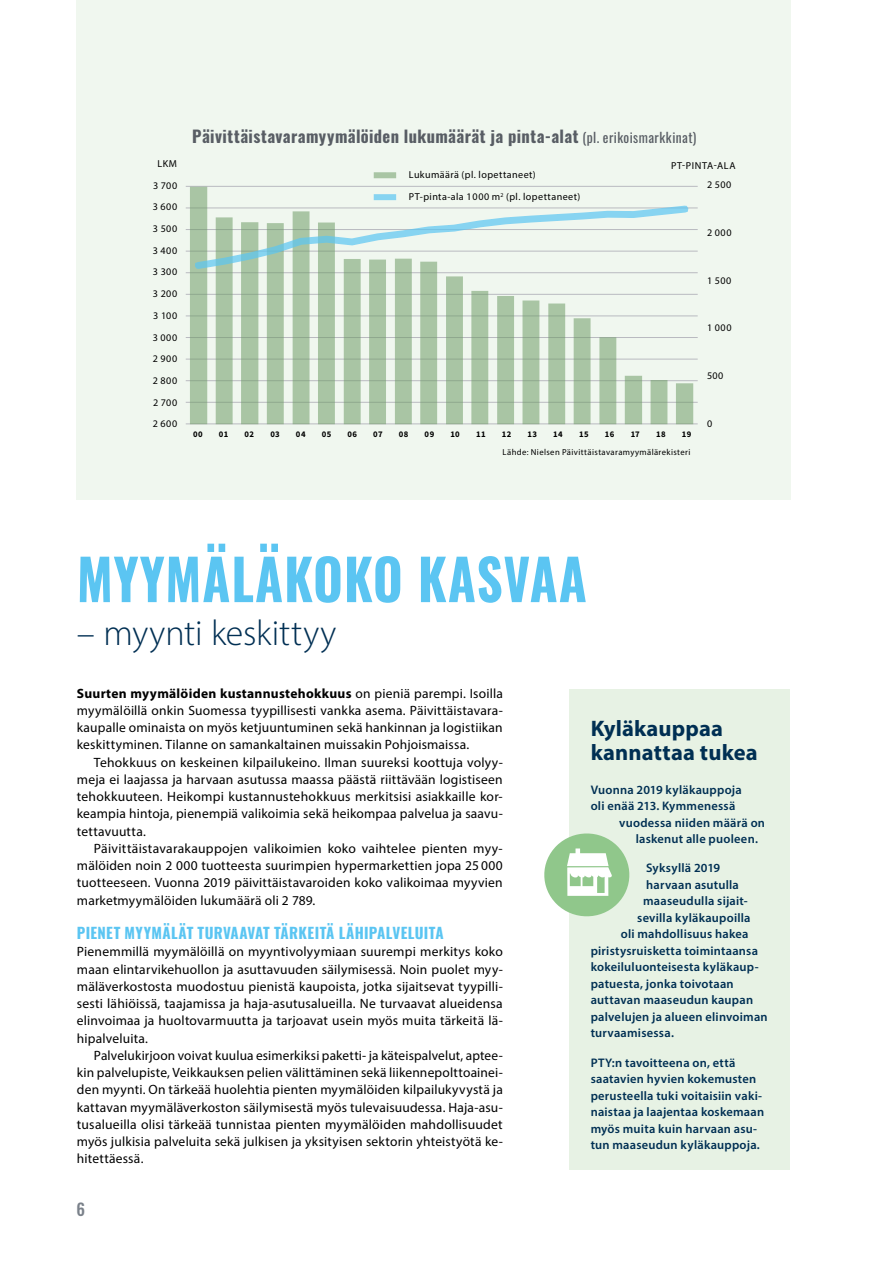
<style>
.page{position:relative;width:893px;height:1263px;background:#fff}
.page>*{position:absolute;margin:0;border:0;box-sizing:border-box;transform-origin:0 0}
.t1{font:700 56.1px "Oswald";letter-spacing:.02em;color:#5bc5f2;scale:.91 1}
.t2{font:300 36px "Myriad Pro";letter-spacing:-.005em;color:#002f53}
.t3{font:700 22.5px/24px "Myriad Pro";letter-spacing:.01em;color:#002f53}
.t4{font:700 16.5px "Oswald";letter-spacing:.02em;color:#585d64}
.t5{font:500 16.5px "Oswald";color:#7a818a}
.t6{font:700 15px "Oswald";letter-spacing:.025em;color:#5bc5f2}
.t7{font:13.5px/17.2px "Myriad Pro";letter-spacing:.015em;color:#000;text-align:justify}
.t8{font:600 12.45px/16.5px "Myriad Pro";letter-spacing:.02em;color:#002f53}
.t9{font:10.05px/21.6px "Myriad Pro";letter-spacing:.045em;color:#000;text-align:justify}
.t10{font:8.7px "Myriad Pro";letter-spacing:.045em;color:#000}
.t11{font:700 8.7px "Source Sans Pro";letter-spacing:.04em;color:#000}
.s1{font-weight:400;font-size:13.5px}
.s2{font-weight:700}
</style>
<div class="page">
<div style="left:77px;top:0;width:714px;height:500px;background:#f0f7ef"></div>
<hr style="left:186px;top:359px;width:512px;height:1px;background:#b9bac0">
<hr style="left:186px;top:380px;width:512px;height:1px;background:#b9bac0">
<hr style="left:186px;top:402px;width:512px;height:1px;background:#b9bac0">
<hr style="left:186px;top:423px;width:512px;height:1px;background:#b9bac0">
<hr style="left:186px;top:337px;width:512px;height:1px;background:#b9bac0">
<hr style="left:186px;top:316px;width:512px;height:1px;background:#b9bac0">
<hr style="left:186px;top:294px;width:512px;height:1px;background:#b9bac0">
<hr style="left:186px;top:272px;width:512px;height:1px;background:#b9bac0">
<hr style="left:186px;top:251px;width:512px;height:1px;background:#b9bac0">
<hr style="left:186px;top:229px;width:512px;height:1px;background:#b9bac0">
<hr style="left:186px;top:208px;width:512px;height:1px;background:#b9bac0">
<hr style="left:186px;top:186px;width:512px;height:1px;background:#b9bac0">
<div style="left:374px;top:172px;width:22px;height:6px;background:#a9c5a4"></div>
<svg style="left:190px;top:187px;width:503px;height:237px"></svg>
<svg style="left:193px;top:204px;width:497px;height:66px"></svg>
<div style="left:569px;top:689px;width:221px;height:480px;background:#e7f2e4"></div>
<svg style="left:544px;top:833px;width:86px;height:84px"></svg>
<p class="t4" style="left:192px;top:128px;width:505px">Päivittäistavaramyymälöiden lukumäärät ja pinta-alat <span class="s1">(pl. erikoismarkkinat)</span></p>
<p class="t9" style="left:157px;top:153px;width:21px">LKM</p>
<p class="t9" style="left:671px;top:154px;width:66px">PT-PINTA-ALA</p>
<p class="t9" style="left:409px;top:164px;width:128px">Lukumäärä (pl. lopettaneet)</p>
<p class="t9" style="left:409px;top:186px;width:173px">PT-pinta-ala 1000 m<sup>2</sup> (pl. lopettaneet)</p>
<p class="t9" style="left:153px;top:174px;width:26px">3 700<br>3 600<br>3 500<br>3 400<br>3 300<br>3 200<br>3 100<br>3 000<br>2 900<br>2 800<br>2 700<br>2 600</p>
<p class="t9" style="left:707px;top:174px;width:26px">2 500</p>
<p class="t9" style="left:707px;top:221px;width:26px">2 000</p>
<p class="t9" style="left:707px;top:269px;width:26px">1 500</p>
<p class="t9" style="left:707px;top:317px;width:26px">1 000</p>
<p class="t9" style="left:707px;top:364px;width:18px">500</p>
<p class="t9" style="left:707px;top:412px;width:7px">0</p>
<p class="t11" style="left:193px;top:428px;width:11px">00</p>
<p class="t11" style="left:219px;top:428px;width:11px">01</p>
<p class="t11" style="left:245px;top:428px;width:11px">02</p>
<p class="t11" style="left:270px;top:428px;width:11px">03</p>
<p class="t11" style="left:296px;top:428px;width:11px">04</p>
<p class="t11" style="left:322px;top:428px;width:11px">05</p>
<p class="t11" style="left:347px;top:428px;width:11px">06</p>
<p class="t11" style="left:373px;top:428px;width:11px">07</p>
<p class="t11" style="left:399px;top:428px;width:11px">08</p>
<p class="t11" style="left:425px;top:428px;width:11px">09</p>
<p class="t11" style="left:450px;top:428px;width:11px">10</p>
<p class="t11" style="left:476px;top:428px;width:11px">11</p>
<p class="t11" style="left:502px;top:428px;width:11px">12</p>
<p class="t11" style="left:528px;top:428px;width:11px">13</p>
<p class="t11" style="left:553px;top:428px;width:11px">14</p>
<p class="t11" style="left:579px;top:428px;width:11px">15</p>
<p class="t11" style="left:605px;top:428px;width:11px">16</p>
<p class="t11" style="left:631px;top:428px;width:11px">17</p>
<p class="t11" style="left:656px;top:428px;width:11px">18</p>
<p class="t11" style="left:682px;top:428px;width:11px">19</p>
<p class="t10" style="left:503px;top:446px;width:189px">Lähde: Nielsen Päivittäistavaramyymälärekisteri</p>
<h1 class="t1" style="left:77px;top:550px;width:562px">MYYMÄLÄKOKO KASVAA</h1>
<h2 class="t2" style="left:77px;top:611px;width:261px">– myynti keskittyy</h2>
<p class="t7" style="left:77px;top:684px;width:427px"><span class="s2">Suurten myymälöiden kustannustehokkuus</span> on pieniä parempi. Isoilla myymälöillä onkin Suomessa tyypillisesti vankka asema. Päivittäistavara&shy;kaupalle ominaista on myös ketjuuntuminen sekä hankinnan ja logistiikan keskittyminen. Tilanne on samankaltainen muissakin Pohjoismaissa.</p>
<p class="t7" style="left:77px;top:753px;width:427px;text-indent:17px">Tehokkuus on keskeinen kilpailukeino. Ilman suureksi koottuja volyy&shy;meja ei laajassa ja harvaan asutussa maassa päästä riittävään logistiseen tehokkuuteen. Heikompi kustannustehokkuus merkitsisi asiakkaille kor&shy;keampia hintoja, pienempiä valikoimia sekä heikompaa palvelua ja saavu&shy;tettavuutta.</p>
<p class="t7" style="left:77px;top:839px;width:427px;text-indent:17px">Päivittäistavarakauppojen valikoimien koko vaihtelee pienten myy&shy;mälöiden noin 2 000 tuotteesta suurimpien hypermarkettien jopa 25 000 tuotteeseen. Vuonna 2019 päivittäistavaroiden koko valikoimaa myyvien marketmyymälöiden lukumäärä oli 2 789.</p>
<p class="t6" style="left:77px;top:925px;width:368px">PIENET MYYMÄLÄT TURVAAVAT TÄRKEITÄ LÄHIPALVELUITA</p>
<p class="t7" style="left:77px;top:943px;width:427px">Pienemmillä myymälöillä on myyntivolyymiaan suurempi merkitys koko maan elintarvikehuollon ja asuttavuuden säilymisessä. Noin puolet myy&shy;mäläverkostosta muodostuu pienistä kaupoista, jotka sijaitsevat tyypilli&shy;sesti lähiöissä, taajamissa ja haja-asutusalueilla. Ne turvaavat alueidensa elinvoimaa ja huoltovarmuutta ja tarjoavat usein myös muita tärkeitä lä&shy;hipalveluita.</p>
<p class="t7" style="left:77px;top:1046px;width:427px;text-indent:17px">Palvelukirjoon voivat kuulua esimerkiksi paketti- ja käteispalvelut, aptee&shy;kin palvelupiste, Veikkauksen pelien välittäminen sekä liikennepolttoainei&shy;den myynti. On tärkeää huolehtia pienten myymälöiden kilpailukyvystä ja kattavan myymäläverkoston säilymisestä myös tulevaisuudessa. Haja-asu&shy;tusalueilla olisi tärkeää tunnistaa pienten myymälöiden mahdollisuudet myös julkisia palveluita sekä julkisen ja yksityisen sektorin yhteistyötä ke&shy;hitettäessä.</p>
<p class="t5" style="left:77px;top:1200px;width:10px">6</p>
<h3 class="t3" style="left:591px;top:715px;width:169px">Kyläkauppaa kannattaa tukea</h3>
<p class="t8" style="left:591px;top:781px;width:153px">Vuonna 2019 kyläkauppoja</p>
<p class="t8" style="left:591px;top:797px;width:146px">oli enää 213. Kymmenessä</p>
<p class="t8" style="left:619px;top:814px;width:147px">vuodessa niiden määrä on</p>
<p class="t8" style="left:636px;top:830px;width:124px">laskenut alle puoleen.</p>
<p class="t8" style="left:646px;top:859px;width:76px">Syksyllä 2019</p>
<p class="t8" style="left:646px;top:876px;width:94px">harvaan asutulla</p>
<p class="t8" style="left:643px;top:892px;width:106px">maaseudulla sijait-</p>
<p class="t8" style="left:637px;top:909px;width:115px">sevilla kyläkaupoilla</p>
<p class="t8" style="left:621px;top:925px;width:129px">oli mahdollisuus hakea</p>
<p class="t8" style="left:591px;top:942px;width:169px">piristysruisketta toimintaansa</p>
<p class="t8" style="left:591px;top:958px;width:169px">kokeiluluonteisesta kyläkaup-</p>
<p class="t8" style="left:591px;top:975px;width:144px">patuesta, jonka toivotaan</p>
<p class="t8" style="left:591px;top:991px;width:164px">auttavan maaseudun kaupan</p>
<p class="t8" style="left:591px;top:1008px;width:179px">palvelujen ja alueen elinvoiman</p>
<p class="t8" style="left:591px;top:1024px;width:85px">turvaamisessa.</p>
<p class="t8" style="left:591px;top:1054px;width:175px">PTY:n tavoitteena on, että saatavien hyvien kokemusten perusteella tuki voitaisiin vaki&shy;naistaa ja laajentaa koskemaan myös muita kuin harvaan asu&shy;tun maaseudun kyläkauppoja.</p>
</div>
